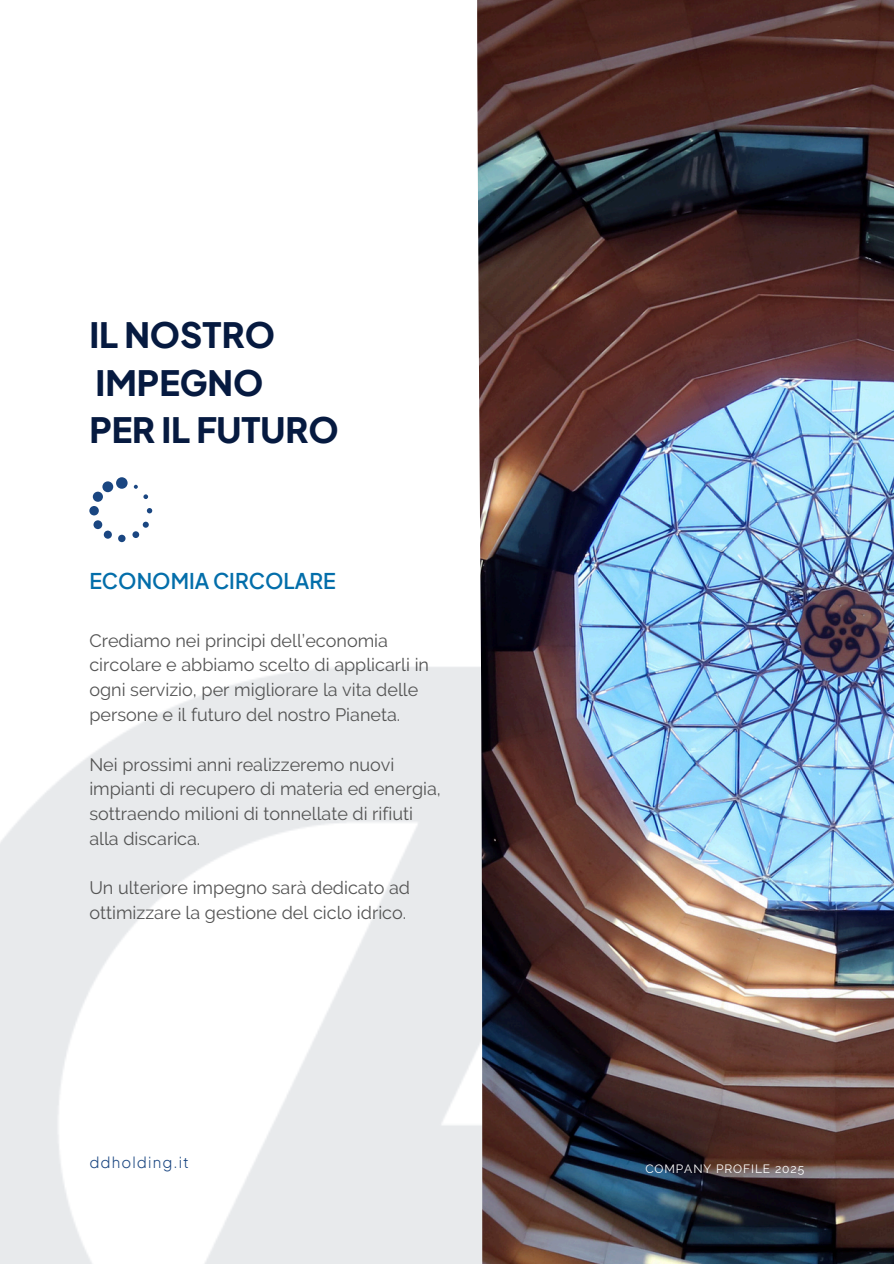
<style>
.page{position:relative;width:894px;height:1264px;background:#fff}
.page>*{position:absolute;margin:0;border:0;box-sizing:border-box;transform-origin:0 0}
.t1{font:800 34.5px/47.2px "Plus Jakarta Sans";color:#061a40}
.t2{font:600 21px "Plus Jakarta Sans";color:#036eaa}
.t3{font:18px/24.8px "Raleway";color:#545454}
.t4{font:300 15px "Plus Jakarta Sans";letter-spacing:.075em;color:#1a4681}
.t5{font:12px "Raleway";letter-spacing:.075em;color:#fff}
</style>
<div class="page">
<img style="left:477px;top:0;width:416px;height:1263px">
<svg style="left:89px;top:477px;width:63px;height:65px"></svg>
<p class="t1" style="left:89px;top:310px;width:251px">IL NOSTRO<br>IMPEGNO<br>PER IL FUTURO</p>
<h1 class="t2" style="left:89px;top:567px;width:248px">ECONOMIA CIRCOLARE</h1>
<p class="t3" style="left:89px;top:628px;width:341px">Crediamo nei principi dell’economia circolare e abbiamo scelto di applicarli in ogni servizio, per migliorare la vita delle persone e il futuro del nostro Pianeta.</p>
<p class="t3" style="left:89px;top:751px;width:353px">Nei prossimi anni realizzeremo nuovi impianti di recupero di materia ed energia, sottraendo milioni di tonnellate di rifiuti alla discarica.</p>
<h2 class="t3" style="left:89px;top:875px;width:322px">Un ulteriore impegno sarà dedicato ad ottimizzare la gestione del ciclo idrico.</h2>
<h3 class="t4" style="left:89px;top:1152px;width:101px">ddholding.it</h3>
<h3 class="t5" style="left:645px;top:1161px;width:160px">COMPANY PROFILE 2025</h3>
</div>
